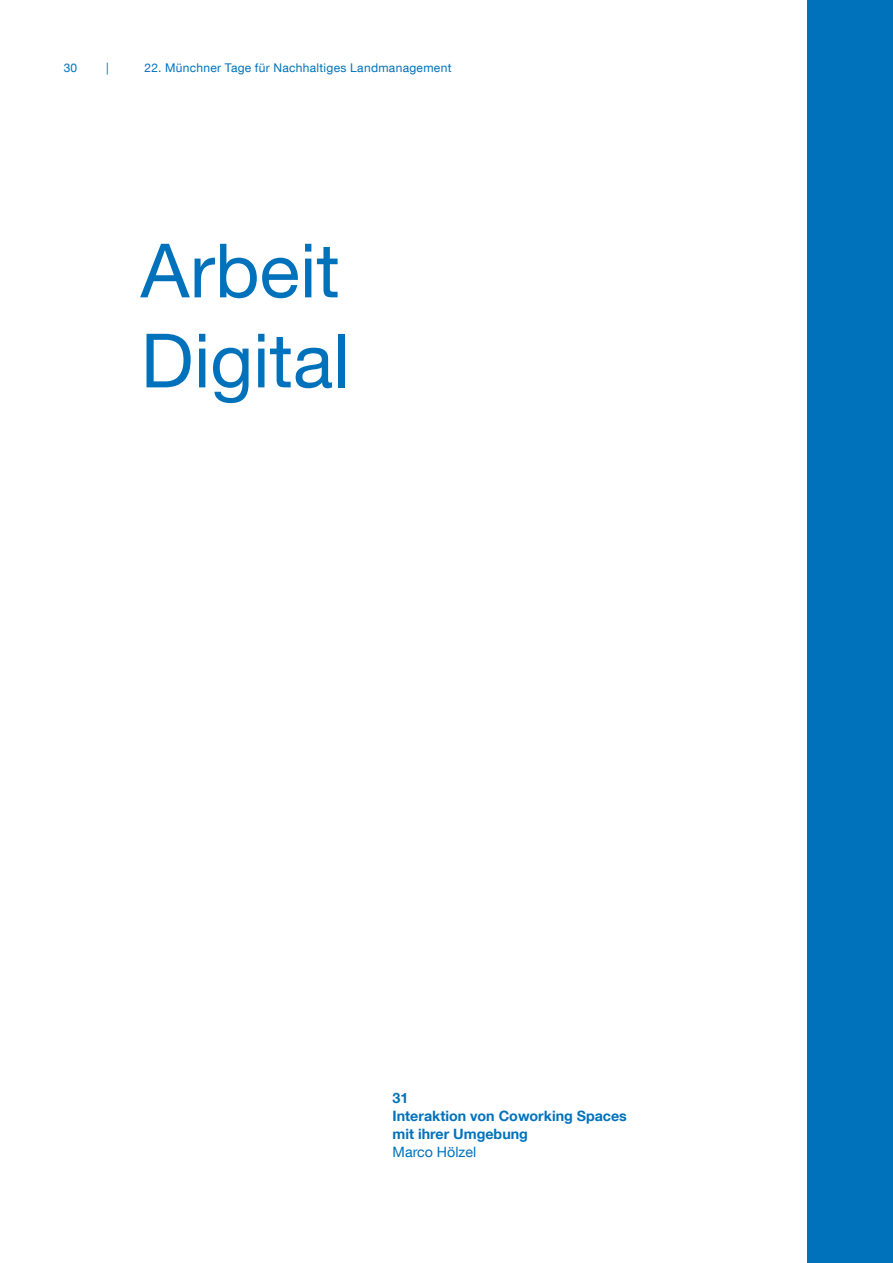
<style>
.page{position:relative;width:893px;height:1263px;background:#fff}
.page>*{position:absolute;margin:0;border:0;box-sizing:border-box;transform-origin:0 0}
.t1{font:75px "TUM Neue Helvetica";color:#0072bc}
.t2{font:700 14.25px/18px "TUM Neue Helvetica";color:#0072bc}
.t3{font:14.25px "TUM Neue Helvetica";color:#0072bc}
.t4{font:12px "TUM Neue Helvetica";letter-spacing:.025em;color:#0072bc}
</style>
<div class="page">
<div style="left:808px;top:0;width:85px;height:1263px;background:#0072bc"></div>
<p class="t4" style="left:64px;top:61px;width:15px">30</p>
<p class="t4" style="left:106px;top:61px;width:4px">|</p>
<p class="t4" style="left:145px;top:61px;width:308px">22. Münchner Tage für Nachhaltiges Landmanagement</p>
<p class="t1" style="left:141px;top:224px;width:201px">Arbeit</p>
<p class="t1" style="left:141px;top:314px;width:211px">Digital</p>
<p class="t2" style="left:393px;top:1088px;width:17px">31</p>
<p class="t2" style="left:393px;top:1106px;width:236px">Interaktion von Coworking Spaces mit ihrer Umgebung</p>
<p class="t3" style="left:393px;top:1143px;width:85px">Marco Hölzel</p>
</div>
